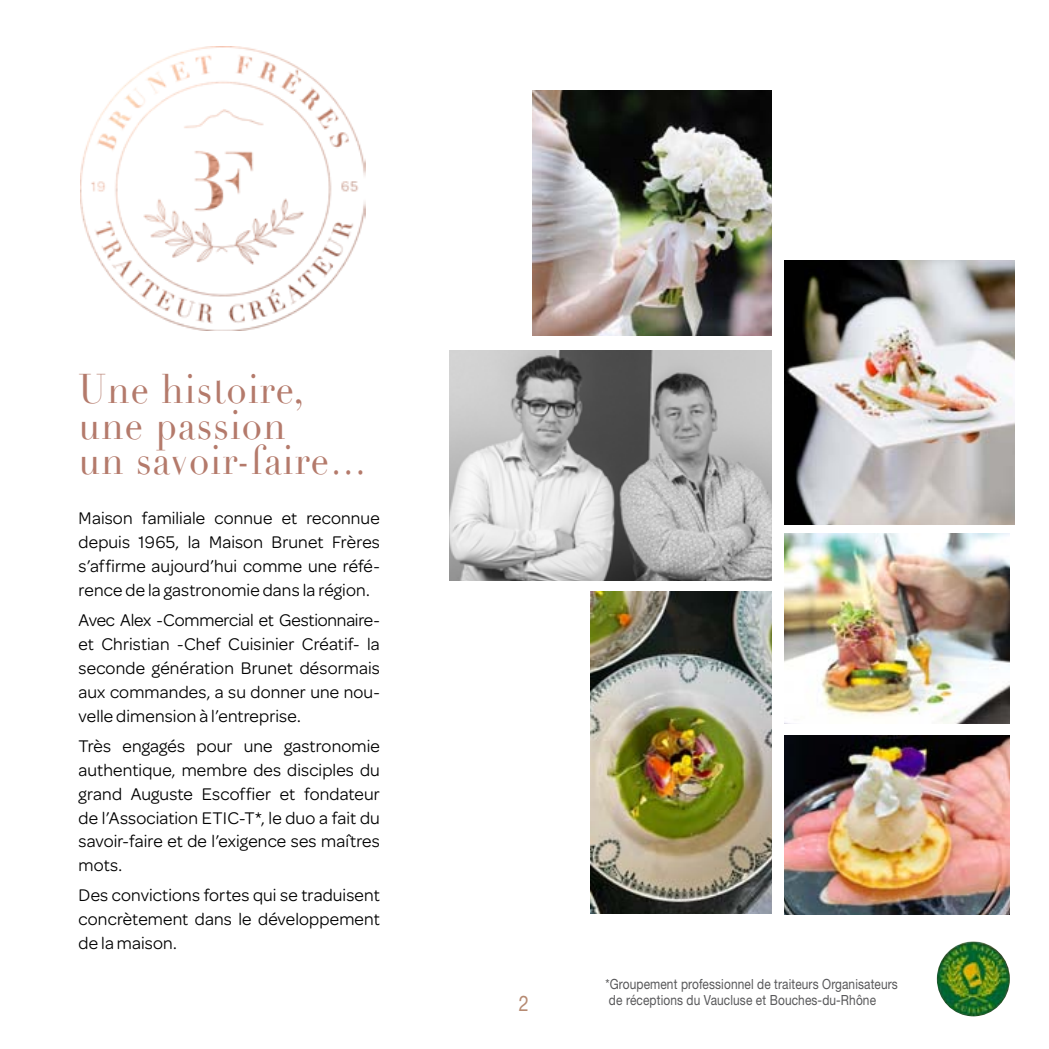
<style>
.page{position:relative;width:1049px;height:1049px;background:#fff}
.page>*{position:absolute;margin:0;border:0;box-sizing:border-box;transform-origin:0 0}
.t1{font:40.6px/35.6px "Didot";letter-spacing:.03em;color:#b47a6b;scale:.9 1}
.t2{font:21.6px "Helvetica Neue";color:#b68a72;scale:.83 1}
.t3{font:18px/24px "Omnes";letter-spacing:.01em;color:#000;text-align:justify}
.t4{font:14px/16px "Helvetica Neue";letter-spacing:.01em;color:#58585a;scale:.85 1}
</style>
<div class="page">
<img style="left:784px;top:736px;width:226px;height:178px">
<img style="left:532px;top:91px;width:240px;height:244px">
<img style="left:449px;top:350px;width:323px;height:231px">
<img style="left:590px;top:591px;width:182px;height:323px">
<img style="left:784px;top:261px;width:231px;height:263px">
<img style="left:784px;top:534px;width:226px;height:190px">
<img style="left:937px;top:941px;width:73px;height:75px">
<img style="left:80px;top:46px;width:285px;height:285px">
<h1 class="t1" style="left:79px;top:372px;width:321px">Une histoire, une passion<br>un savoir-faire…</h1>
<p class="t3" style="left:79px;top:506px;width:303px">Maison familiale connue et reconnue depuis 1965, la Maison Brunet Frères s’affirme aujourd’hui comme une réfé&shy;rence de la gastronomie dans la région.</p>
<p class="t3" style="left:79px;top:608px;width:303px">Avec Alex -Commercial et Gestionnaire&shy;et Christian -Chef Cuisinier Créatif- la seconde génération Brunet désormais aux commandes, a su donner une nou&shy;velle dimension à l’entreprise.</p>
<p class="t3" style="left:79px;top:733px;width:303px">Très engagés pour une gastronomie authentique, membre des disciples du grand Auguste Escoffier et fondateur de l’Association ETI C-T*, le duo a fait du savoir-faire et de l’exigence ses maîtres mots.</p>
<p class="t3" style="left:79px;top:883px;width:303px">Des convictions fortes qui se traduisent concrètement dans le développement de la maison.</p>
<p class="t2" style="left:519px;top:990px;width:14px">2</p>
<p class="t4" style="left:605px;top:976px;width:345px">*Groupement professionnel de traiteurs Organisateurs de réceptions du Vaucluse et Bouches-du-Rhône</p>
</div>
